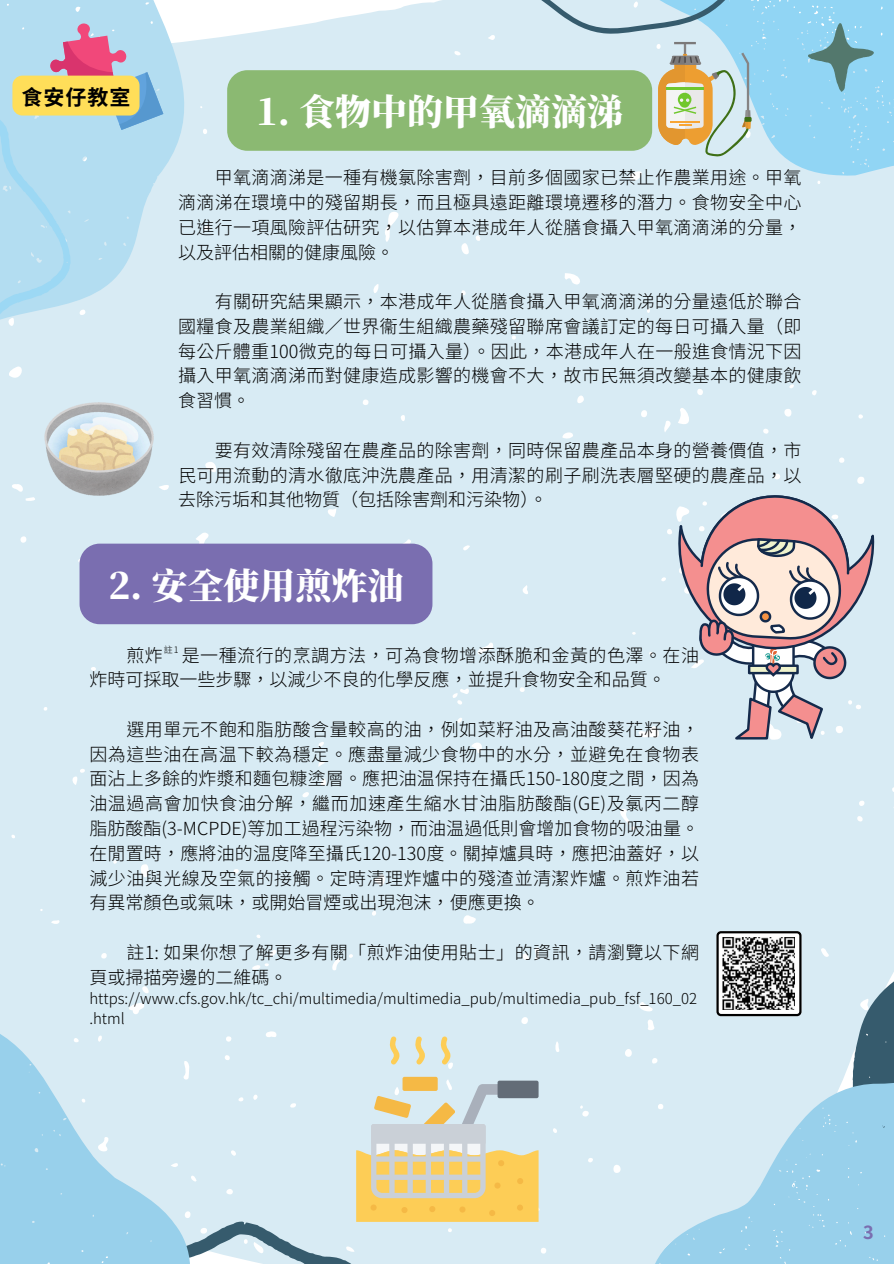
<style>
.page{position:relative;width:894px;height:1264px;background:#fff}
.page>*{position:absolute;margin:0;border:0;box-sizing:border-box;transform-origin:0 0}
.t1{font:900 36px "Noto Serif CJ Ktc";color:#fff}
.t2{font:700 21px "Noto Sans CJ Ktc";color:#000}
.t3{font:300 18px/24.8px "Noto Sans CJ Ktc";letter-spacing:.02em;color:#000;text-align:justify}
.t4{font:300 18px/24.8px "Noto Sans CJ Ktc";color:#000}
.t5{font:700 18px "Noto Sans CJ Ktc";color:#7a6eb0}
.t6{font:300 15px/20.2px "Noto Sans CJ Ktc";color:#000}
.t7{font:300 9px "Noto Sans CJ Ktc";color:#000}
</style>
<div class="page">
<div style="left:0;top:6px;width:893px;height:1257px;background:#d8ebf4"></div>
<svg style="left:593px;top:0;width:300px;height:177px;fill:#91d5f4"></svg>
<svg style="left:0;top:0;width:242px;height:353px;fill:#d8ebf4"></svg>
<svg style="left:0;top:947px;width:236px;height:316px;fill:#d8ebf4"></svg>
<svg style="left:852px;top:962px;width:41px;height:54px"></svg>
<svg style="left:623px;top:1016px;width:270px;height:247px;fill:#d8ebf4"></svg>
<svg style="left:404px;top:0;width:349px;height:34px"></svg>
<svg style="left:0;top:23px;width:163px;height:329px"></svg>
<div style="left:12px;top:76px;width:127px;height:39px;background:#ffde59;border-radius:10px"></div>
<svg style="left:678px;top:495px;width:195px;height:244px"></svg>
<svg style="left:807px;top:23px;width:66px;height:69px"></svg>
<svg style="left:716px;top:931px;width:85px;height:85px"></svg>
<img style="left:722px;top:937px;width:72px;height:72px">
<svg style="left:658px;top:42px;width:93px;height:115px"></svg>
<img style="left:44px;top:402px;width:109px;height:93px">
<div style="left:227px;top:70px;width:425px;height:81px;background:#8bb972;border-radius:20px"></div>
<div style="left:79px;top:543px;width:353px;height:81px;background:#7a6eb0;border-radius:20px"></div>
<svg style="left:388px;top:1036px;width:64px;height:28px"></svg>
<div style="left:402px;top:1076px;width:35px;height:14px;background:#f5b945;border-radius:2px"></div>
<div style="left:497px;top:1080px;width:41px;height:18px;background:#636c77;border-radius:2px"></div>
<svg style="left:125px;top:1084px;width:413px;height:179px"></svg>
<p class="t2" style="left:21px;top:80px;width:111px">食安仔教室</p>
<h1 class="t1" style="left:256px;top:84px;width:369px">1. 食物中的甲氧滴滴涕</h1>
<p class="t3" style="left:178px;top:164px;width:624px;text-indent:37px">甲氧滴滴涕是一種有機氯除害劑，目前多個國家已禁止作農業用途。甲氧滴滴涕在環境中的殘留期長，而且極具遠距離環境遷移的潛力。食物安全中心已進行一項風險評估研究，以估算本港成年人從膳食攝入甲氧滴滴涕的分量，以及評估相關的健康風險。</p>
<p class="t3" style="left:178px;top:288px;width:624px;text-indent:37px">有關研究結果顯示，本港成年人從膳食攝入甲氧滴滴涕的分量遠低於聯合國糧食及農業組織／世界衞生組織農藥殘留聯席會議訂定的每日可攝入量（即每公斤體重100微克的每日可攝入量）。因此，本港成年人在一般進食情況下因攝入甲氧滴滴涕而對健康造成影響的機會不大，故市民無須改變基本的健康飲食習慣。</p>
<h2 class="t3" style="left:178px;top:437px;width:624px;text-indent:37px">要有效清除殘留在農產品的除害劑，同時保留農產品本身的營養價值，市民可用流動的清水徹底沖洗農產品，用清潔的刷子刷洗表層堅硬的農產品，以去除污垢和其他物質（包括除害劑和污染物）。</h2>
<h4 class="t1" style="left:108px;top:557px;width:297px">2. 安全使用煎炸油</h4>
<p class="t7" style="left:164px;top:642px;width:16px">註1</p>
<p class="t4" style="left:89px;top:641px;width:611px;text-indent:37px">煎炸 是一種流行的烹調方法，可為食物增添酥脆和金黃的色澤。在油炸時可採取一些步驟，以減少不良的化學反應，並提升食物安全和品質。</p>
<p class="t3" style="left:89px;top:716px;width:611px;text-indent:37px">選用單元不飽和脂肪酸含量較高的油，例如菜籽油及高油酸葵花籽油，因為這些油在高温下較為穩定。應盡量減少食物中的水分，並避免在食物表面沾上多餘的炸漿和麵包糠塗層。應把油温保持在攝氏 150-180度之間，因為油温過高會加快食油分解，繼而加速產生縮水甘油脂肪酸酯(GE)及氯丙二醇脂肪酸酯(3-MCPDE)等加工過程污染物，而油温過低則會增加食物的吸油量。在閒置時，應將油的温度降至攝氏120-130度。關掉爐具時，應把油蓋好，以減少油與光線及空氣的接觸。定時清理炸爐中的殘渣並清潔炸爐。煎炸油若有異常顏色或氣味，或開始冒煙或出現泡沫，便應更換。</p>
<p class="t3" style="left:89px;top:938px;width:611px;text-indent:37px">註1: 如果你想了解更多有關「煎炸油使用貼士」的資訊，請瀏覽以下網頁或掃描旁邊的二維碼。</p>
<p class="t6" style="left:89px;top:987px;width:609px">https://www.cfs.gov.hk/tc_chi/multimedia/multimedia_pub/multimedia_pub_fsf_160_02 .html</p>
<p class="t5" style="left:863px;top:1217px;width:12px">3</p>
</div>
